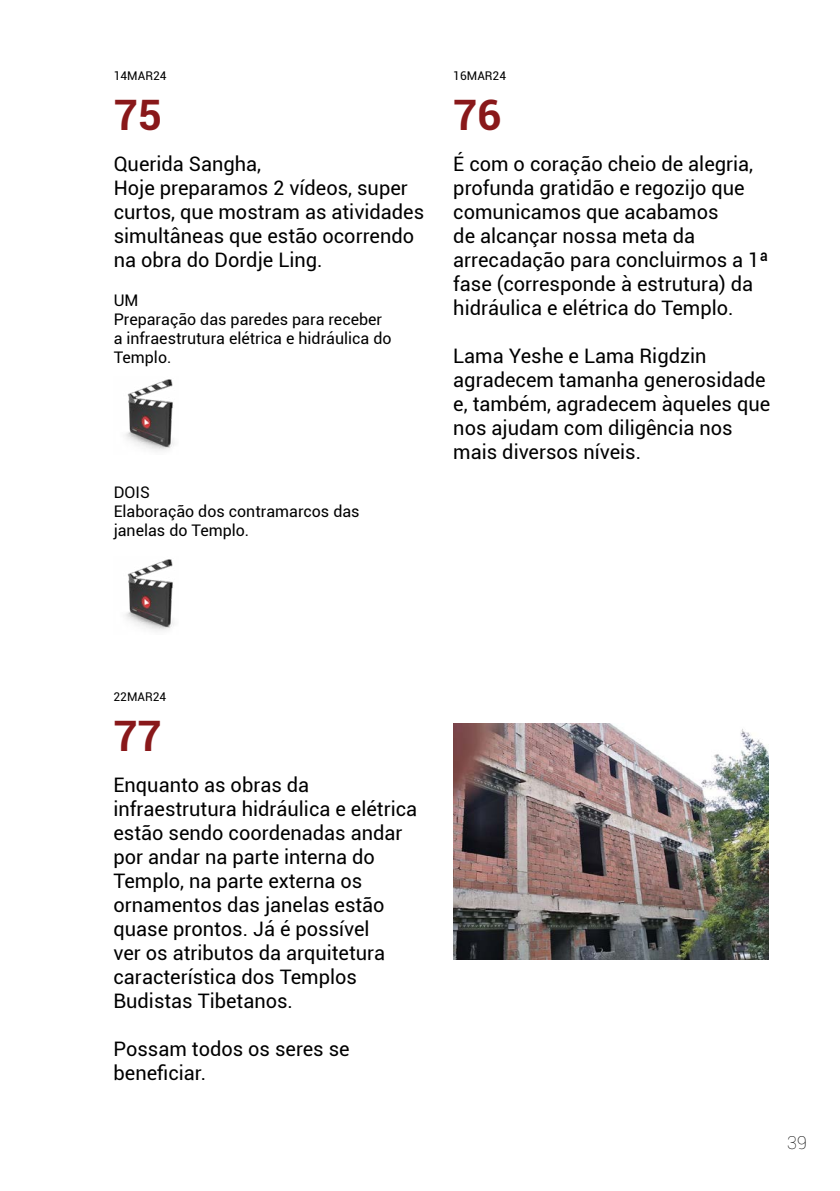
<style>
.page{position:relative;width:840px;height:1191px;background:#fff}
.page>*{position:absolute;margin:0;border:0;box-sizing:border-box;transform-origin:0 0}
.t1{font:700 42px "Roboto";color:#89181a}
.t2{font:20px/24px "Roboto";color:#000}
.t3{font:100 18px "Roboto";color:#000}
.t4{font:16px/19.2px "Roboto";color:#000}
.t5{font:12px "Roboto";color:#000}
</style>
<div class="page">
<img style="left:125px;top:379px;width:49px;height:72px">
<img style="left:125px;top:559px;width:49px;height:72px">
<img style="left:453px;top:723px;width:314px;height:236px">
<p class="t5" style="left:114px;top:67px;width:54px">14MAR24</p>
<h1 class="t1" style="left:114px;top:86px;width:50px">75</h1>
<p class="t2" style="left:114px;top:151px;width:312px">Querida Sangha,<br>Hoje preparamos 2 vídeos, super curtos, que mostram as atividades simultâneas que estão ocorrendo na obra do Dordje Ling.</p>
<p class="t4" style="left:114px;top:290px;width:279px">UM<br>Preparação das paredes para receber a infraestrutura elétrica e hidráulica do<br>Templo.</p>
<p class="t4" style="left:114px;top:482px;width:247px">DOIS<br>Elaboração dos contramarcos das janelas do Templo.</p>
<p class="t5" style="left:453px;top:67px;width:54px">16MAR24</p>
<h1 class="t1" style="left:453px;top:86px;width:50px">76</h1>
<p class="t2" style="left:453px;top:151px;width:316px">É com o coração cheio de alegria, profunda gratidão e regozijo que comunicamos que acabamos<br>de alcançar nossa meta da arrecadação para concluirmos a 1ª fase (corresponde à estrutura) da hidráulica e elétrica do Templo.</p>
<p class="t2" style="left:453px;top:343px;width:318px">Lama Yeshe e Lama Rigdzin agradecem tamanha generosidade e, também, agradecem àqueles que nos ajudam com diligência nos mais diversos níveis.</p>
<p class="t5" style="left:113px;top:688px;width:54px">22MAR24</p>
<h1 class="t1" style="left:113px;top:706px;width:50px">77</h1>
<p class="t2" style="left:113px;top:772px;width:305px">Enquanto as obras da infraestrutura hidráulica e elétrica estão sendo coordenadas andar por andar na parte interna do<br>Templo, na parte externa os ornamentos das janelas estão quase prontos. Já é possível<br>ver os atributos da arquitetura característica dos Templos<br>Budistas Tibetanos.</p>
<p class="t2" style="left:113px;top:1036px;width:237px">Possam todos os seres se beneficiar.</p>
<p class="t3" style="left:786px;top:1130px;width:21px">39</p>
</div>
